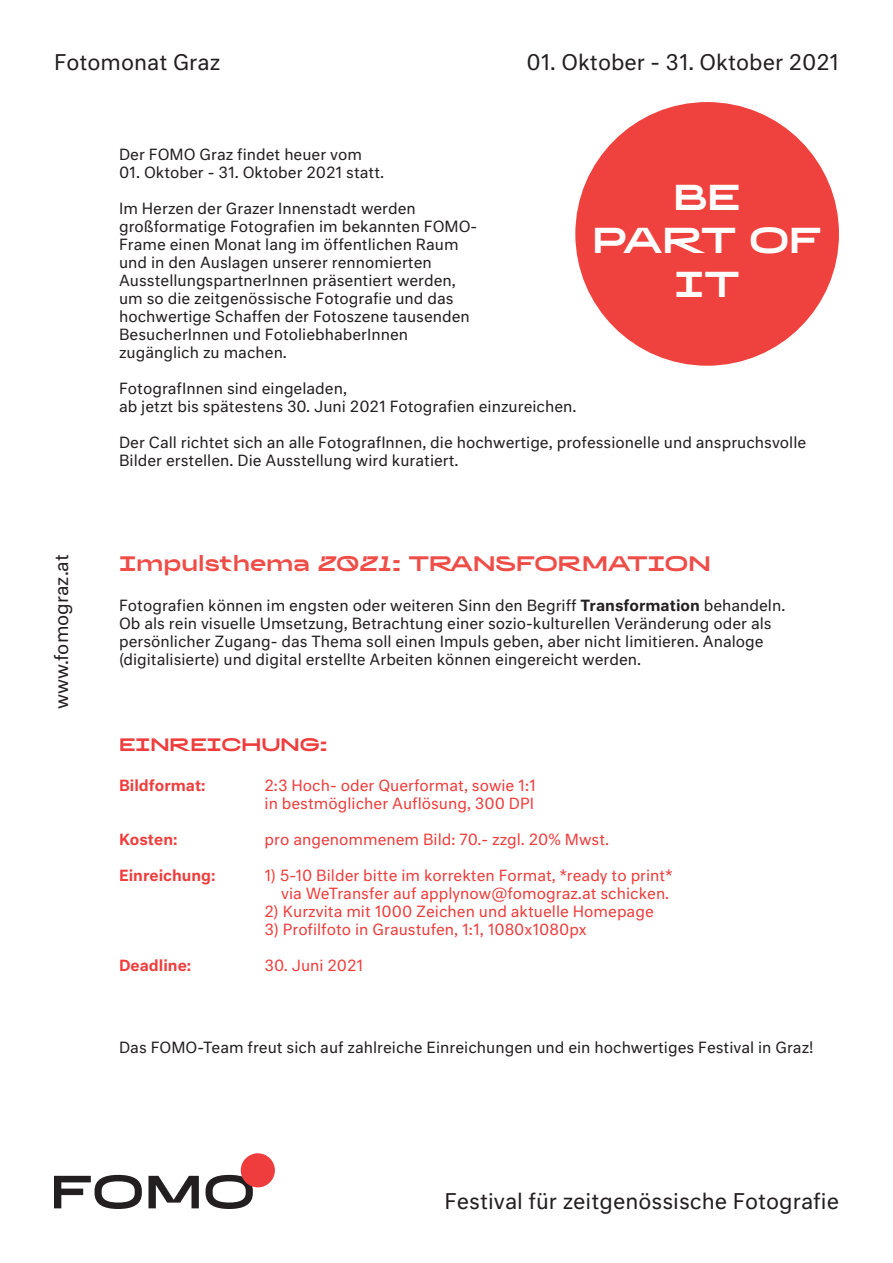
<style>
.page{position:relative;width:893px;height:1263px;background:#fff}
.page>*{position:absolute;margin:0;border:0;box-sizing:border-box;transform-origin:0 0}
.t1{font:500 36px/43.2px "BRRR";color:#fff;text-align:center}
.t2{font:21px "Neutral Std";color:#231f20}
.t3{font:500 21px "BRRR";color:#ef4d48}
.t4{font:18px "Neutral Std";color:#231f20}
.t5{font:500 18px "BRRR";color:#ee3d3c}
.t6{font:15px/18px "Neutral Std";color:#231f20}
.t7{font:15px "Neutral Std";color:#ee3d3c}
.t8{font:500 15px "Neutral Std";color:#ee3d3c}
.s1{font-weight:500}
</style>
<div class="page">
<div style="left:575px;top:102px;width:264px;height:264px;background:#ef423e;border-radius:50%"></div>
<svg style="left:54px;top:1175px;width:199px;height:34px"></svg>
<div style="left:241px;top:1153px;width:34px;height:34px;background:#ee3d3c;border-radius:50%"></div>
<p class="t2" style="left:54px;top:49px;width:168px">Fotomonat Graz</p>
<p class="t2" style="left:526px;top:49px;width:314px">01. Oktober - 31. Oktober 2021</p>
<p class="t4" style="left:50px;top:709px;width:156px;rotate:-90deg">www.fomograz.at</p>
<p class="t6" style="left:119px;top:145px;width:245px">Der FOMO Graz findet heuer vom</p>
<p class="t6" style="left:119px;top:163px;width:267px">01. Oktober - 31. Oktober 2021 statt.</p>
<p class="t6" style="left:119px;top:199px;width:360px">Im Herzen der Grazer Innenstadt werden großformatige Fotografien im bekannten FOMO-</p>
<p class="t6" style="left:119px;top:235px;width:341px">Frame einen Monat lang im öffentlichen Raum</p>
<p class="t6" style="left:119px;top:253px;width:352px">und in den Auslagen unserer rennomierten AusstellungspartnerInnen präsentiert werden, um so die zeitgenössische Fotografie und das hochwertige Schaffen der Fotoszene tausenden BesucherInnen und FotoliebhaberInnen zugänglich zu machen.</p>
<p class="t6" style="left:119px;top:379px;width:459px">FotografInnen sind eingeladen,<br>ab jetzt bis spätestens 30. Juni 2021 Fotografien einzureichen.</p>
<p class="t6" style="left:119px;top:433px;width:689px">Der Call richtet sich an alle FotografInnen, die hochwertige, professionelle und anspruchsvolle<br>Bilder erstellen. Die Ausstellung wird kuratiert.</p>
<p class="t1" style="left:593px;top:176px;width:230px">BE<br>PART OF<br>IT</p>
<p class="t3" style="left:119px;top:551px;width:593px">Impulsthema 2021: TRANSFORMATION</p>
<p class="t6" style="left:119px;top:595px;width:668px">Fotografien können im engsten oder weiteren Sinn den Begriff <span class="s1">Transformation</span> behandeln.<br>Ob als rein visuelle Umsetzung, Betrachtung einer sozio-kulturellen Veränderung oder als persönlicher Zugang- das Thema soll einen Impuls geben, aber nicht limitieren. Analoge (digitalisierte) und digital erstellte Arbeiten können eingereicht werden.</p>
<p class="t5" style="left:119px;top:734px;width:210px">EINREICHUNG:</p>
<p class="t8" style="left:119px;top:775px;width:88px">Bildformat:</p>
<p class="t7" style="left:265px;top:775px;width:273px">2:3 Hoch- oder Querformat, sowie 1:1</p>
<p class="t7" style="left:265px;top:793px;width:271px">in bestmöglicher Auflösung, 300 DPI</p>
<p class="t8" style="left:119px;top:829px;width:60px">Kosten:</p>
<p class="t7" style="left:265px;top:829px;width:346px">pro angenommenem Bild: 70.- zzgl. 20% Mwst.</p>
<p class="t8" style="left:119px;top:865px;width:98px">Einreichung:</p>
<p class="t7" style="left:265px;top:865px;width:409px">1) 5-10 Bilder bitte im korrekten Format, *ready to print*</p>
<p class="t7" style="left:281px;top:883px;width:390px">via WeTransfer auf applynow@fomograz.at schicken.</p>
<p class="t7" style="left:265px;top:901px;width:391px">2) Kurzvita mit 1000 Zeichen und aktuelle Homepage</p>
<p class="t7" style="left:265px;top:919px;width:324px">3) Profilfoto in Graustufen, 1:1, 1080x1080px</p>
<p class="t8" style="left:119px;top:955px;width:74px">Deadline:</p>
<p class="t7" style="left:265px;top:955px;width:100px">30. Juni 2021</p>
<p class="t6" style="left:119px;top:1038px;width:696px">Das FOMO-Team freut sich auf zahlreiche Einreichungen und ein hochwertiges Festival in Graz!</p>
<p class="t2" style="left:444px;top:1187px;width:396px">Festival für zeitgenössische Fotografie</p>
</div>
